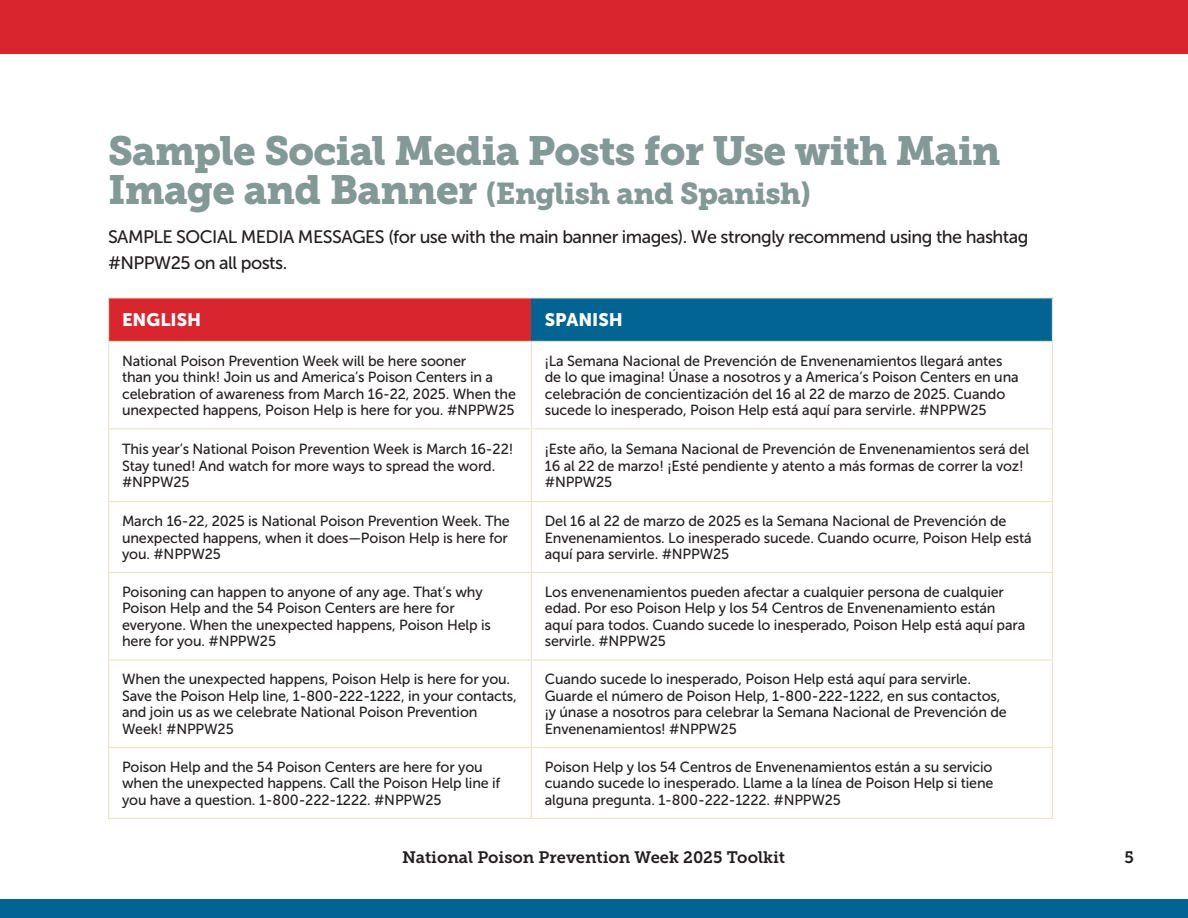
<style>
.page{position:relative;width:1188px;height:918px;background:#fff}
.page>*{position:absolute;margin:0;border:0;box-sizing:border-box;transform-origin:0 0}
.Page_Header{font:40.5px "Museo Slab 900";letter-spacing:-.02em;color:#839996}
.Page_Header-2{font:30px "Museo Slab 900";letter-spacing:-.02em;color:#839996}
.General_Paragraph{font:18px/25.5px "Museo Sans 500";letter-spacing:-.03em;color:#231f20}
.t1{font:18px "Museo Sans 900";color:#fff}
.t2{font:16.5px "Museo Slab 700";color:#231f20}
.t3{font:14.7px/16.5px "Museo Sans 500";letter-spacing:-.01em;color:#231f20}
.s1{font-size:40.5px}
</style>
<div class="page">
<div style="left:0;top:899px;width:1188px;height:19px;background:#016492"></div>
<div style="left:0;top:0;width:1188px;height:54px;background:#d8252e"></div>
<div style="left:109px;top:298px;width:422px;height:43px;background:#d9262e"></div>
<div style="left:531px;top:298px;width:521px;height:43px;background:#016492"></div>
<hr style="left:108px;top:342px;width:1px;height:86px;background:#ebe5c3">
<hr style="left:1052px;top:342px;width:1px;height:86px;background:#ebe5c3">
<hr style="left:108px;top:429px;width:1px;height:72px;background:#ebe5c3">
<hr style="left:1052px;top:429px;width:1px;height:72px;background:#ebe5c3">
<hr style="left:108px;top:502px;width:1px;height:70px;background:#ebe5c3">
<hr style="left:1052px;top:502px;width:1px;height:70px;background:#ebe5c3">
<hr style="left:108px;top:573px;width:1px;height:86px;background:#ebe5c3">
<hr style="left:1052px;top:573px;width:1px;height:86px;background:#ebe5c3">
<hr style="left:108px;top:661px;width:1px;height:86px;background:#ebe5c3">
<hr style="left:1052px;top:661px;width:1px;height:86px;background:#ebe5c3">
<hr style="left:108px;top:748px;width:1px;height:70px;background:#ebe5c3">
<hr style="left:1052px;top:748px;width:1px;height:70px;background:#ebe5c3">
<hr style="left:108px;top:818px;width:423px;height:1px;background:#ebe5c3">
<hr style="left:531px;top:818px;width:522px;height:1px;background:#ebe5c3">
<hr style="left:531px;top:342px;width:1px;height:86px;background:#ebe5c3">
<hr style="left:108px;top:428px;width:423px;height:1px;background:#ebe5c3">
<hr style="left:531px;top:428px;width:522px;height:1px;background:#ebe5c3">
<hr style="left:531px;top:429px;width:1px;height:72px;background:#ebe5c3">
<hr style="left:108px;top:501px;width:423px;height:1px;background:#ebe5c3">
<hr style="left:531px;top:501px;width:522px;height:1px;background:#ebe5c3">
<hr style="left:531px;top:502px;width:1px;height:70px;background:#ebe5c3">
<hr style="left:108px;top:572px;width:423px;height:1px;background:#ebe5c3">
<hr style="left:531px;top:572px;width:522px;height:1px;background:#ebe5c3">
<hr style="left:531px;top:573px;width:1px;height:86px;background:#ebe5c3">
<hr style="left:108px;top:659px;width:423px;height:2px;background:#ebe5c3">
<hr style="left:531px;top:659px;width:522px;height:2px;background:#ebe5c3">
<hr style="left:531px;top:661px;width:1px;height:86px;background:#ebe5c3">
<hr style="left:108px;top:747px;width:423px;height:1px;background:#ebe5c3">
<hr style="left:531px;top:747px;width:522px;height:1px;background:#ebe5c3">
<hr style="left:531px;top:748px;width:1px;height:70px;background:#ebe5c3">
<hr style="left:108px;top:297px;width:423px;height:1px;background:#ebe5c3">
<hr style="left:108px;top:299px;width:1px;height:42px;background:#ebe5c3">
<hr style="left:531px;top:297px;width:522px;height:1px;background:#ebe5c3">
<hr style="left:1052px;top:299px;width:1px;height:42px;background:#ebe5c3">
<hr style="left:108px;top:341px;width:423px;height:1px;background:#ebe5c3">
<hr style="left:531px;top:341px;width:522px;height:1px;background:#ebe5c3">
<p class="Page_Header" style="left:108px;top:128px;width:894px">Sample Social Media Posts for Use with Main</p>
<p class="Page_Header-2" style="left:108px;top:176px;width:704px"><span class="s1">Image and Banner</span> (English and Spanish)</p>
<p class="General_Paragraph" style="left:108px;top:224px;width:922px">SAMPLE SOCIAL MEDIA MESSAGES (for use with the main banner images). We strongly recommend using the hashtag #NPPW25 on all posts.</p>
<p class="t1" style="left:122px;top:310px;width:81px">ENGLISH</p>
<p class="t1" style="left:545px;top:310px;width:79px">SPANISH</p>
<p class="t3" style="left:122px;top:353px;width:395px">National Poison Prevention Week will be here sooner<br>than you think! Join us and America’s Poison Centers in a celebration of awareness from March 16-22, 2025. When the unexpected happens, Poison Help is here for you. #NPPW25</p>
<p class="t3" style="left:545px;top:353px;width:475px">¡La Semana Nacional de Prevención de Envenenamientos llegará antes de lo que imagina! Únase a nosotros y a America’s Poison Centers en una celebración de concientización del 16 al 22 de marzo de 2025. Cuando sucede lo inesperado, Poison Help está aquí para servirle. #NPPW25</p>
<p class="t3" style="left:122px;top:441px;width:393px">This year’s National Poison Prevention Week is March 16-22!<br>Stay tuned! And watch for more ways to spread the word. #NPPW25</p>
<p class="t3" style="left:545px;top:441px;width:486px">¡Este año, la Semana Nacional de Prevención de Envenenamientos será del<br>16 al 22 de marzo! ¡Esté pendiente y atento a más formas de correr la voz! #NPPW25</p>
<p class="t3" style="left:122px;top:513px;width:389px">March 16-22, 2025 is National Poison Prevention Week. The unexpected happens, when it does—Poison Help is here for you. #NPPW25</p>
<p class="t3" style="left:545px;top:513px;width:488px">Del 16 al 22 de marzo de 2025 es la Semana Nacional de Prevención de<br>Envenenamientos. Lo inesperado sucede. Cuando ocurre, Poison Help está aquí para servirle. #NPPW25</p>
<p class="t3" style="left:122px;top:584px;width:370px">Poisoning can happen to anyone of any age. That’s why Poison Help and the 54 Poison Centers are here for everyone. When the unexpected happens, Poison Help is here for you. #NPPW25</p>
<p class="t3" style="left:545px;top:584px;width:482px">Los envenenamientos pueden afectar a cualquier persona de cualquier edad. Por eso Poison Help y los 54 Centros de Envenenamiento están aquí para todos. Cuando sucede lo inesperado, Poison Help está aquí para servirle. #NPPW25</p>
<p class="t3" style="left:122px;top:671px;width:396px">When the unexpected happens, Poison Help is here for you.<br>Save the Poison Help line, 1-800-222-1222, in your contacts, and join us as we celebrate National Poison Prevention Week! #NPPW25</p>
<p class="t3" style="left:545px;top:671px;width:464px">Cuando sucede lo inesperado, Poison Help está aquí para servirle.<br>Guarde el número de Poison Help, 1-800-222-1222, en sus contactos, ¡y únase a nosotros para celebrar la Semana Nacional de Prevención de Envenenamientos! #NPPW25</p>
<p class="t3" style="left:122px;top:759px;width:380px">Poison Help and the 54 Poison Centers are here for you when the unexpected happens. Call the Poison Help line if you have a question. 1-800-222-1222. #NPPW25</p>
<p class="t3" style="left:545px;top:759px;width:450px;text-align:justify">Poison Help y los 54 Centros de Envenenamientos están a su servicio cuando sucede lo inesperado. Llame a la línea de Poison Help si tiene alguna pregunta. 1-800-222-1222. #NPPW25</p>
<p class="t2" style="left:402px;top:848px;width:384px">National Poison Prevention Week 2025 Toolkit</p>
<p class="t2" style="left:1125px;top:848px;width:11px">5</p>
</div>
